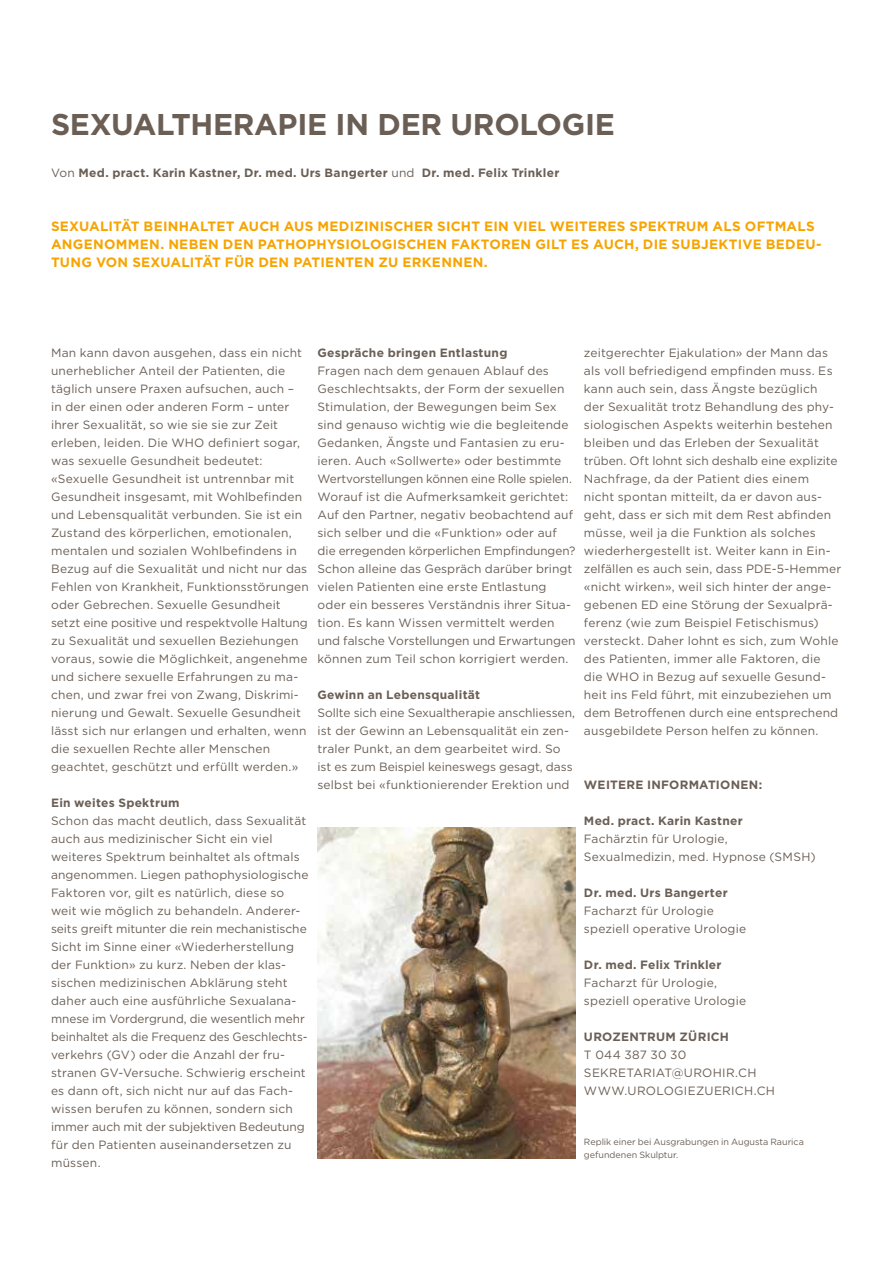
<style>
.page{position:relative;width:893px;height:1263px;background:#fff}
.page>*{position:absolute;margin:0;border:0;box-sizing:border-box;transform-origin:0 0}
.t1{font:700 30px "Gotham";letter-spacing:-.01em;color:#6b5f55}
.t2{font:700 13.5px/18px "Gotham";letter-spacing:.02em;color:#f7a400}
.t3{font:12px/18px "Gotham";letter-spacing:.015em;color:#6b5f55}
.t4{font:700 12px "Gotham";letter-spacing:.02em;color:#6b5f55}
.t5{font:9px/13.5px "Gotham";letter-spacing:-.005em;color:#6b5f55}
.s1{font-weight:400}
</style>
<div class="page">
<img style="left:317px;top:828px;width:258px;height:330px">
<h1 class="t1" style="left:51px;top:104px;width:565px">SEXUALTHERAPIE IN DER UROLOGIE</h1>
<p class="t4" style="left:51px;top:165px;width:510px"><span class="s1">Von</span> Med. pract. Karin Kastner, Dr. med. Urs Bangerter <span class="s1">und</span> Dr. med. Felix Trinkler</p>
<p class="t2" style="left:51px;top:217px;width:772px">SEXUALITÄT BEINHALTET AUCH AUS MEDIZINISCHER SICHT EIN VIEL WEITERES SPEKTRUM ALS OFTMALS<br>ANGENOMMEN. NEBEN DEN PATHOPHYSIOLOGISCHEN FAKTOREN GILT ES AUCH, DIE SUBJEKTIVE BEDEU-<br>TUNG VON SEXUALITÄT FÜR DEN PATIENTEN ZU ERKENNEN.</p>
<p class="t3" style="left:51px;top:344px;width:259px">Man kann davon ausgehen, dass ein nicht unerheblicher Anteil der Patienten, die täglich unsere Praxen aufsuchen, auch –<br>in der einen oder anderen Form – unter ihrer Sexualität, so wie sie sie zur Zeit erleben, leiden. Die WHO definiert sogar, was sexuelle Gesundheit bedeutet: «Sexuelle Gesundheit ist untrennbar mit Gesundheit insgesamt, mit Wohlbefinden und Lebensqualität verbunden. Sie ist ein Zustand des körperlichen, emotionalen, mentalen und sozialen Wohlbefindens in Bezug auf die Sexualität und nicht nur das Fehlen von Krankheit, Funktionsstörungen oder Gebrechen. Sexuelle Gesundheit setzt eine positive und respektvolle Haltung zu Sexualität und sexuellen Beziehungen voraus, sowie die Möglichkeit, angenehme und sichere sexuelle Erfahrungen zu ma&shy;chen, und zwar frei von Zwang, Diskrimi&shy;nierung und Gewalt. Sexuelle Gesundheit lässt sich nur erlangen und erhalten, wenn die sexuellen Rechte aller Menschen geachtet, geschützt und erfüllt werden.»</p>
<p class="t4" style="left:51px;top:795px;width:130px">Ein weites Spektrum</p>
<p class="t3" style="left:51px;top:812px;width:259px">Schon das macht deutlich, dass Sexualität auch aus medizinischer Sicht ein viel weiteres Spektrum beinhaltet als oftmals angenommen. Liegen pathophysiologische Faktoren vor, gilt es natürlich, diese so weit wie möglich zu behandeln. Anderer&shy;seits greift mitunter die rein mechanistische Sicht im Sinne einer «Wiederherstellung der Funktion» zu kurz. Neben der klas&shy;sischen medizinischen Abklärung steht daher auch eine ausführliche Sexualana&shy;mnese im Vordergrund, die wesentlich mehr beinhaltet als die Frequenz des Geschlechts&shy;verkehrs (GV) oder die Anzahl der fru&shy;stranen GV-Versuche. Schwierig erscheint es dann oft, sich nicht nur auf das Fach&shy;wissen berufen zu können, sondern sich immer auch mit der subjektiven Bedeutung für den Patienten auseinandersetzen zu müssen.</p>
<p class="t4" style="left:317px;top:345px;width:191px">Gespräche bringen Entlastung</p>
<p class="t3" style="left:317px;top:362px;width:259px">Fragen nach dem genauen Ablauf des Geschlechtsakts, der Form der sexuellen Stimulation, der Bewegungen beim Sex sind genauso wichtig wie die begleitende Gedanken, Ängste und Fantasien zu eru&shy;ieren. Auch «Sollwerte» oder bestimmte Wertvorstellungen können eine Rolle spielen.<br>Worauf ist die Aufmerksamkeit gerichtet:<br>Auf den Partner, negativ beobachtend auf sich selber und die «Funktion» oder auf die erregenden körperlichen Empfindungen?<br>Schon alleine das Gespräch darüber bringt vielen Patienten eine erste Entlastung oder ein besseres Verständnis ihrer Situa&shy;tion. Es kann Wissen vermittelt werden und falsche Vorstellungen und Erwartungen können zum Teil schon korrigiert werden.</p>
<p class="t4" style="left:317px;top:687px;width:164px">Gewinn an Lebensqualität</p>
<p class="t3" style="left:317px;top:704px;width:259px">Sollte sich eine Sexualtherapie anschliessen, ist der Gewinn an Lebensqualität ein zen&shy;traler Punkt, an dem gearbeitet wird. So ist es zum Beispiel keineswegs gesagt, dass selbst bei «funktionierender Erektion und</p>
<p class="t3" style="left:584px;top:344px;width:259px">zeitgerechter Ejakulation» der Mann das als voll befriedigend empfinden muss. Es kann auch sein, dass Ängste bezüglich<br>der Sexualität trotz Behandlung des phy&shy;siologischen Aspekts weiterhin bestehen bleiben und das Erleben der Sexualität trüben. Oft lohnt sich deshalb eine explizite Nachfrage, da der Patient dies einem nicht spontan mitteilt, da er davon aus&shy;geht, dass er sich mit dem Rest abfinden müsse, weil ja die Funktion als solches wiederhergestellt ist. Weiter kann in Ein&shy;zelfällen es auch sein, dass PDE-5-Hemmer «nicht wirken», weil sich hinter der ange&shy;gebenen ED eine Störung der Sexualprä&shy;ferenz (wie zum Beispiel Fetischismus) versteckt. Daher lohnt es sich, zum Wohle des Patienten, immer alle Faktoren, die die WHO in Bezug auf sexuelle Gesund&shy;heit ins Feld führt, mit einzubeziehen um dem Betroffenen durch eine entsprechend ausgebildete Person helfen zu können.</p>
<p class="t4" style="left:584px;top:777px;width:180px">WEITERE INFORMATIONEN:</p>
<p class="t4" style="left:584px;top:813px;width:160px">Med. pract. Karin Kastner</p>
<p class="t3" style="left:584px;top:830px;width:233px">Fachärztin für Urologie,<br>Sexualmedizin, med. Hypnose (SMSH)</p>
<p class="t4" style="left:584px;top:885px;width:145px">Dr. med. Urs Bangerter</p>
<p class="t3" style="left:584px;top:902px;width:164px">Facharzt für Urologie speziell operative Urologie</p>
<p class="t4" style="left:584px;top:957px;width:139px">Dr. med. Felix Trinkler</p>
<p class="t3" style="left:584px;top:974px;width:164px">Facharzt für Urologie, speziell operative Urologie</p>
<p class="t4" style="left:584px;top:1029px;width:147px">UROZENTRUM ZÜRICH</p>
<p class="t3" style="left:584px;top:1046px;width:192px">T 044 387 30 30<br>SEKRETARIAT@UROHIR.CH<br>WWW.UROLOGIEZUERICH.CH</p>
<p class="t5" style="left:584px;top:1135px;width:221px">Replik einer bei Ausgrabungen in Augusta Raurica gefundenen Skulptur.</p>
</div>
